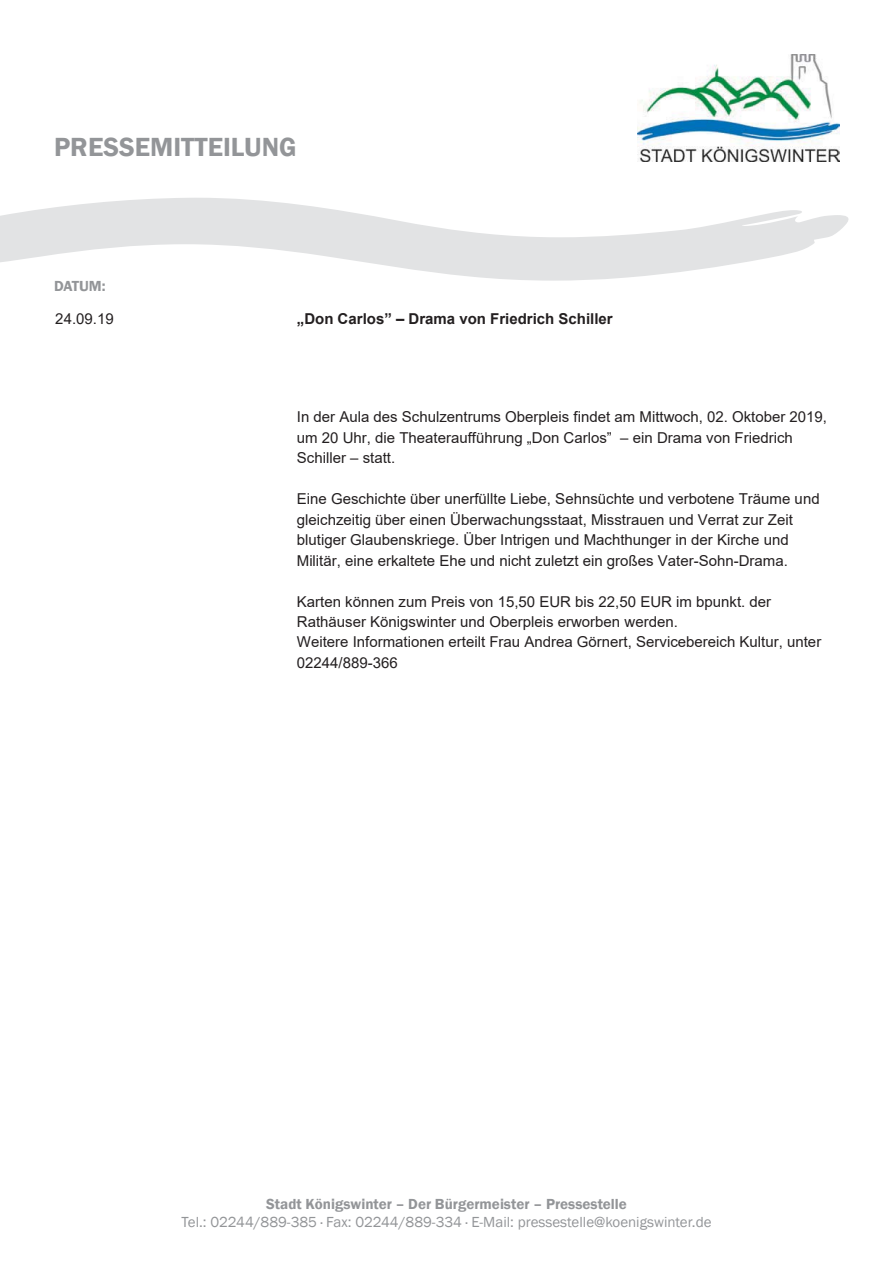
<style>
.page{position:relative;width:893px;height:1263px;background:#fff}
.page>*{position:absolute;margin:0;border:0;box-sizing:border-box;transform-origin:0 0}
.t1{font:600 27px "Franklin Gothic";color:#939598}
.t2{font:15px/20.4px "Arial";color:#231f20}
.t3{font:15px "Franklin Gothic";color:#939598}
.t4{font:600 15px "Franklin Gothic";color:#939598}
.t5{font:700 15px "Arial";color:#231f20}
</style>
<div class="page">
<img style="left:638px;top:54px;width:201px;height:108px">
<svg style="left:0;top:198px;width:849px;height:83px;fill:#e2e3e4"></svg>
<h1 class="t1" style="left:54px;top:131px;width:244px">PRESSEMITTEILUNG</h1>
<p class="t4" style="left:54px;top:278px;width:53px">DATUM:</p>
<p class="t2" style="left:55px;top:309px;width:60px">24.09.19</p>
<p class="t5" style="left:297px;top:310px;width:317px">„Don Carlos” – Drama von Friedrich Schiller</p>
<p class="t2" style="left:297px;top:407px;width:532px">In der Aula des Schulzentrums Oberpleis findet am Mittwoch, 02. Oktober 2019, um 20 Uhr, die Theateraufführung „Don Carlos” – ein Drama von Friedrich<br>Schiller – statt.</p>
<p class="t2" style="left:297px;top:489px;width:524px">Eine Geschichte über unerfüllte Liebe, Sehnsüchte und verbotene Träume und gleichzeitig über einen Überwachungsstaat, Misstrauen und Verrat zur Zeit blutiger Glaubenskriege. Über Intrigen und Machthunger in der Kirche und Militär, eine erkaltete Ehe und nicht zuletzt ein großes Vater-Sohn-Drama.</p>
<p class="t2" style="left:297px;top:591px;width:526px">Karten können zum Preis von 15,50 EUR bis 22,50 EUR im bpunkt. der Rathäuser Königswinter und Oberpleis erworben werden.<br>Weitere Informationen erteilt Frau Andrea Görnert, Servicebereich Kultur, unter 02244/889-366</p>
<p class="t4" style="left:266px;top:1196px;width:362px">Stadt Königswinter – Der Bürgermeister – Pressestelle</p>
<p class="t3" style="left:182px;top:1214px;width:531px">Tel.: 02244/889-385 · Fax: 02244/889-334 · E-Mail: pressestelle@koenigswinter.de</p>
</div>
